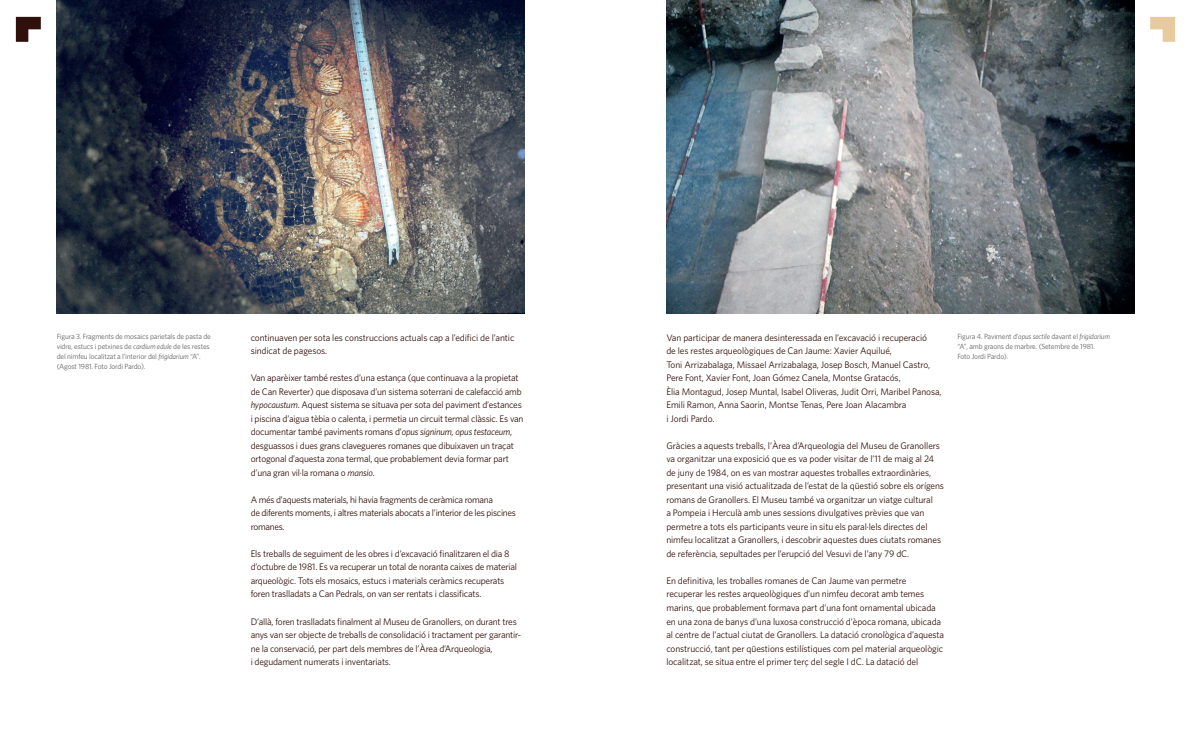
<style>
.page{position:relative;width:1191px;height:738px;background:#fff}
.page>*{position:absolute;margin:0;border:0;box-sizing:border-box;transform-origin:0 0}
.t1{font:9.5px/13.5px "Whitney HTF";letter-spacing:-.01em;color:#30100a}
.t2{font:9.5px/13.5px "Whitney HTF";letter-spacing:-.03em;color:#30100a}
.t3{font:7.5px/10px "Whitney HTF";letter-spacing:-.02em;color:#636366}
.s1{font-style:italic}
</style>
<div class="page">
<svg style="left:1150px;top:17px;width:25px;height:25px"></svg>
<svg style="left:16px;top:17px;width:25px;height:25px"></svg>
<img style="left:666px;top:0;width:468px;height:313px">
<img style="left:56px;top:0;width:468px;height:313px">
<p class="t3" style="left:57px;top:331px;width:156px">Figura 3. Fragments de mosaics parietals de pasta de vidre, estucs i petxines de <span class="s1">cardium edule</span> de les restes del nimfeu localitzat a l’interior del <span class="s1">frigidarium</span> “A”. (Agost 1981. Foto Jordi Pardo).</p>
<p class="t1" style="left:251px;top:330px;width:265px">continuaven per sota les construccions actuals cap a l’edifici de l’antic sindicat de pagesos.</p>
<p class="t1" style="left:251px;top:370px;width:274px">Van aparèixer també restes d’una estança (que continuava a la propietat de Can Reverter) que disposava d’un sistema soterrani de calefacció amb <span class="s1">hypocaustum</span>. Aquest sistema se situava per sota del paviment d’estances i piscina d’aigua tèbia o calenta, i permetia un circuit termal clàssic. Es van documentar també paviments romans d’<span class="s1">opus signinum, opus testaceum</span>, desguassos i dues grans clavegueres romanes que dibuixaven un traçat ortogonal d’aquesta zona termal, que probablement devia formar part d’una gran vil·la romana o <span class="s1">mansio</span>.</p>
<p class="t2" style="left:251px;top:492px;width:267px">A més d’aquests materials, hi havia fragments de ceràmica romana<br>de diferents moments, i altres materials abocats a l’interior de les piscines romanes.</p>
<p class="t1" style="left:251px;top:546px;width:268px">Els treballs de seguiment de les obres i d’excavació finalitzaren el dia 8 d’octubre de 1981. Es va recuperar un total de noranta caixes de material arqueològic. Tots els mosaics, estucs i materials ceràmics recuperats foren traslladats a Can Pedrals, on van ser rentats i classificats.</p>
<p class="t1" style="left:251px;top:613px;width:272px">D’allà, foren traslladats finalment al Museu de Granollers, on durant tres anys van ser objecte de treballs de consolidació i tractament per garantir&shy;ne la conservació, per part dels membres de l’Àrea d’Arqueologia,<br>i degudament numerats i inventariats.</p>
<p class="t1" style="left:666px;top:330px;width:277px">Van participar de manera desinteressada en l’excavació i recuperació<br>de les restes arqueològiques de Can Jaume: Xavier Aquilué,<br>Toni Arrizabalaga, Missael Arrizabalaga, Josep Bosch, Manuel Castro, Pere Font, Xavier Font, Joan Gómez Canela, Montse Gratacós,<br>Èlia Montagud, Josep Muntal, Isabel Oliveras, Judit Orri, Maribel Panosa, Emili Ramon, Anna Saorin, Montse Tenas, Pere Joan Alacambra<br>i Jordi Pardo.</p>
<p class="t1" style="left:666px;top:438px;width:279px">Gràcies a aquests treballs, l’Àrea d’Arqueologia del Museu de Granollers va organitzar una exposició que es va poder visitar de l’11 de maig al 24 de juny de 1984, on es van mostrar aquestes troballes extraordinàries, presentant una visió actualitzada de l’estat de la qüestió sobre els orígens romans de Granollers. El Museu també va organitzar un viatge cultural<br>a Pompeia i Herculà amb unes sessions divulgatives prèvies que van permetre a tots els participants veure in situ els paral·lels directes del nimfeu localitzat a Granollers, i descobrir aquestes dues ciutats romanes de referència, sepultades per l’erupció del Vesuvi de l’any 79 dC.</p>
<p class="t1" style="left:666px;top:573px;width:279px">En definitiva, les troballes romanes de Can Jaume van permetre recuperar les restes arqueològiques d’un nimfeu decorat amb temes marins, que probablement formava part d’una font ornamental ubicada en una zona de banys d’una luxosa construcció d’època romana, ubicada al centre de l’actual ciutat de Granollers. La datació cronològica d’aquesta construcció, tant per qüestions estilístiques com pel material arqueològic localitzat, se situa entre el primer terç del segle I dC. La datació del</p>
<p class="t3" style="left:957px;top:331px;width:154px">Figura 4. Paviment d’<span class="s1">opus sectile</span> davant el <span class="s1">frigidarium </span>“A”, amb graons de marbre. (Setembre de 1981.<br>Foto Jordi Pardo).</p>
</div>
